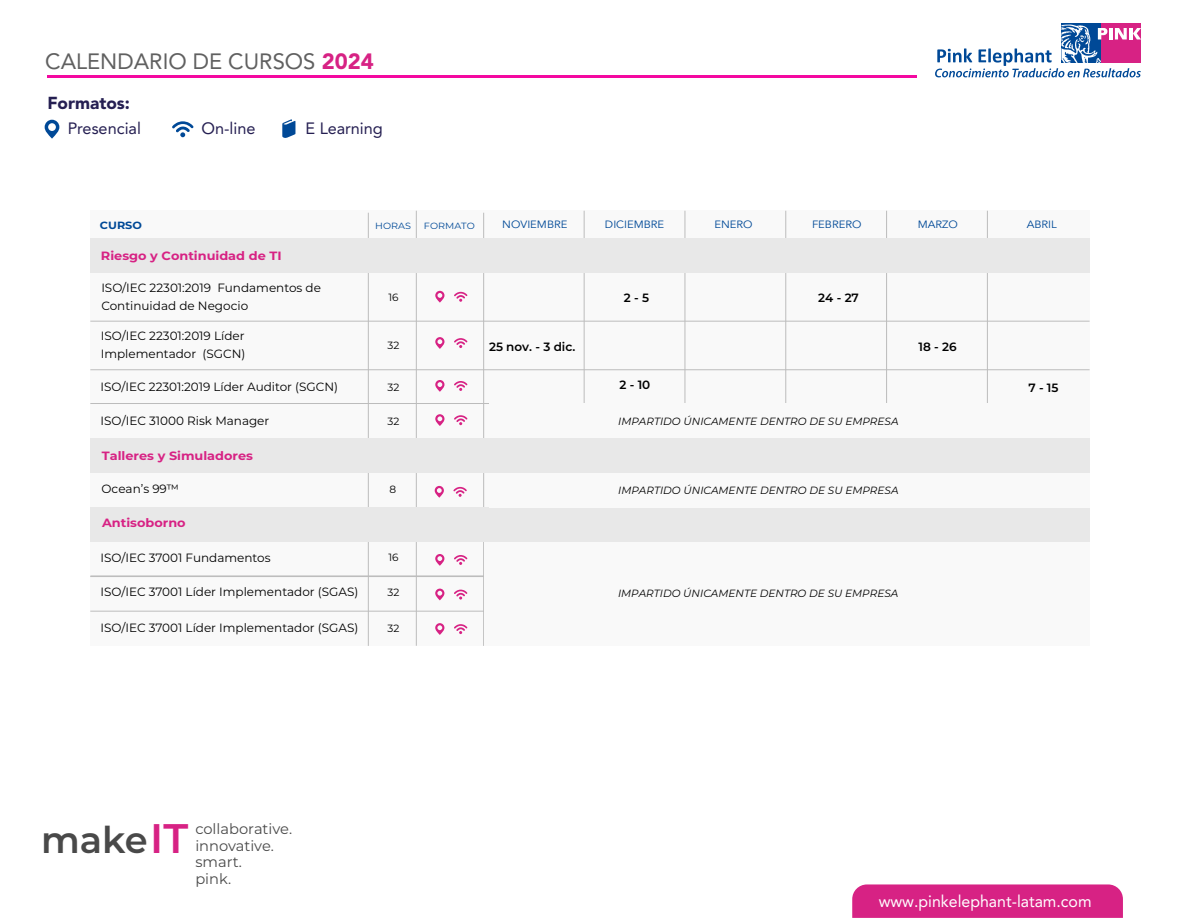
<style>
.page{position:relative;width:1188px;height:918px;background:#fff}
.page>*{position:absolute;margin:0;border:0;box-sizing:border-box;transform-origin:0 0}
.t1{font:600 36.9px "Montserrat";color:#494949}
.t2{font:22.05px "Avenir LT Std";color:#606060}
.t3{font:900 17.25px "Avenir LT Std";color:#251f52}
.t4{font:16.5px "Avenir LT Std";color:#fff}
.t5{font:16.35px "Avenir LT Std";color:#251f52}
.t6{font:14.7px/16.8px "Montserrat";color:#494949}
.t7{font:12px/18px "Montserrat";color:#000}
.t8{font:700 12px "Montserrat";color:#d72284;scale:1.07 1}
.t9{font:600 12px "Montserrat";color:#000}
.t10{font:italic 10.5px "Montserrat";color:#000}
.t11{font:10.5px "Avenir LT Std";color:#004997;scale:1.07 1}
.t12{font:10.5px "Montserrat";color:#000}
.t13{font:700 10.5px "Montserrat";color:#004997;scale:1.07 1}
.t14{font:9px "Montserrat";color:#004997;scale:1.07 1}
.s1{font-weight:900;color:#d72284}
.s2{font-size:41.25px;color:#d72284}
</style>
<div class="page">
<div style="left:1101px;top:23px;width:40px;height:40px;background:#d72284"></div>
<svg style="left:1061px;top:23px;width:40px;height:2px"></svg>
<svg style="left:935px;top:25px;width:206px;height:52px"></svg>
<hr style="left:47px;top:75px;width:870px;height:3px;background:#f408a0">
<svg style="left:852px;top:884px;width:271px;height:34px;background:#d82887"></svg>
<svg style="left:172px;top:121px;width:22px;height:16px"></svg>
<svg style="left:45px;top:120px;width:14px;height:19px"></svg>
<svg style="left:282px;top:119px;width:13px;height:19px"></svg>
<div style="left:90px;top:211px;width:1000px;height:435px;background:#f9f9f9"></div>
<hr style="left:368px;top:213px;width:1px;height:433px;background:#bcbcbc">
<hr style="left:416px;top:211px;width:1px;height:435px;background:#bcbcbc">
<hr style="left:483px;top:213px;width:1px;height:433px;background:#bcbcbc">
<hr style="left:584px;top:211px;width:1px;height:227px;background:#bcbcbc">
<hr style="left:685px;top:211px;width:1px;height:227px;background:#bcbcbc">
<hr style="left:786px;top:211px;width:1px;height:227px;background:#bcbcbc">
<hr style="left:886px;top:211px;width:1px;height:227px;background:#bcbcbc">
<hr style="left:987px;top:211px;width:1px;height:227px;background:#bcbcbc">
<hr style="left:90px;top:576px;width:1000px;height:1px;background:#bcbcbc">
<hr style="left:90px;top:611px;width:1000px;height:1px;background:#bcbcbc">
<div style="left:90px;top:507px;width:1000px;height:35px;background:#e8e8e8"></div>
<div style="left:91px;top:438px;width:999px;height:35px;background:#e8e8e8"></div>
<hr style="left:90px;top:403px;width:1000px;height:1px;background:#bcbcbc">
<hr style="left:90px;top:321px;width:1000px;height:1px;background:#bcbcbc">
<hr style="left:90px;top:369px;width:1000px;height:1px;background:#bcbcbc">
<div style="left:90px;top:238px;width:1000px;height:35px;background:#e8e8e8"></div>
<div style="left:484px;top:542px;width:605px;height:104px;background:#f9f9f9"></div>
<div style="left:489px;top:404px;width:601px;height:34px;background:#f9f9f9"></div>
<svg style="left:454px;top:555px;width:13px;height:10px"></svg>
<svg style="left:435px;top:554px;width:9px;height:12px"></svg>
<svg style="left:454px;top:590px;width:13px;height:10px"></svg>
<svg style="left:435px;top:589px;width:9px;height:11px"></svg>
<svg style="left:454px;top:624px;width:13px;height:10px"></svg>
<svg style="left:435px;top:623px;width:9px;height:12px"></svg>
<svg style="left:453px;top:487px;width:14px;height:10px"></svg>
<svg style="left:435px;top:486px;width:9px;height:12px"></svg>
<svg style="left:454px;top:292px;width:13px;height:10px"></svg>
<svg style="left:435px;top:291px;width:9px;height:12px"></svg>
<svg style="left:454px;top:338px;width:13px;height:10px"></svg>
<svg style="left:435px;top:337px;width:9px;height:12px"></svg>
<svg style="left:454px;top:381px;width:13px;height:10px"></svg>
<svg style="left:435px;top:380px;width:9px;height:12px"></svg>
<svg style="left:454px;top:415px;width:13px;height:10px"></svg>
<svg style="left:435px;top:414px;width:9px;height:12px"></svg>
<h2 class="t2" style="left:45px;top:49px;width:330px">CALENDARIO DE CURSOS <span class="s1">2024</span></h2>
<h3 class="t3" style="left:47px;top:92px;width:84px">Formatos:</h3>
<h3 class="t5" style="left:68px;top:118px;width:75px">Presencial</h3>
<h3 class="t5" style="left:202px;top:118px;width:56px">On-line</h3>
<h3 class="t5" style="left:306px;top:118px;width:79px">E Learning</h3>
<p class="t13" style="left:100px;top:218px;width:41px">CURSO</p>
<p class="t14" style="left:375px;top:220px;width:35px">HORAS</p>
<p class="t14" style="left:424px;top:220px;width:49px">FORMATO</p>
<p class="t11" style="left:502px;top:218px;width:62px">NOVIEMBRE</p>
<p class="t11" style="left:605px;top:218px;width:57px">DICIEMBRE</p>
<p class="t11" style="left:714px;top:218px;width:37px">ENERO</p>
<p class="t11" style="left:812px;top:218px;width:48px">FEBRERO</p>
<p class="t11" style="left:918px;top:218px;width:39px">MARZO</p>
<p class="t11" style="left:1027px;top:218px;width:30px">ABRIL</p>
<p class="t8" style="left:101px;top:247px;width:170px">Riesgo y Continuidad de TI</p>
<p class="t7" style="left:101px;top:279px;width:221px">ISO/IEC 22301:2019 Fundamentos de<br>Continuidad de Negocio</p>
<p class="t7" style="left:101px;top:327px;width:146px">ISO/IEC 22301:2019 Líder<br>Implementador (SGCN)</p>
<p class="t7" style="left:101px;top:377px;width:239px">ISO/IEC 22301:2019 Líder Auditor (SGCN)</p>
<p class="t7" style="left:101px;top:411px;width:170px">ISO/IEC 31000 Risk Manager</p>
<p class="t8" style="left:102px;top:447px;width:143px">Talleres y Simuladores</p>
<p class="t7" style="left:102px;top:479px;width:79px">Ocean’s 99™</p>
<p class="t8" style="left:102px;top:514px;width:80px">Antisoborno</p>
<p class="t7" style="left:101px;top:548px;width:172px">ISO/IEC 37001 Fundamentos</p>
<p class="t7" style="left:101px;top:583px;width:259px">ISO/IEC 37001 Líder Implementador (SGAS)</p>
<p class="t7" style="left:101px;top:619px;width:259px">ISO/IEC 37001 Líder Implementador (SGAS)</p>
<p class="t12" style="left:389px;top:290px;width:12px">16</p>
<p class="t12" style="left:388px;top:338px;width:13px">32</p>
<p class="t12" style="left:388px;top:380px;width:13px">32</p>
<p class="t12" style="left:388px;top:414px;width:13px">32</p>
<p class="t12" style="left:389px;top:482px;width:8px">8</p>
<p class="t12" style="left:388px;top:550px;width:12px">16</p>
<p class="t12" style="left:388px;top:585px;width:13px">32</p>
<p class="t12" style="left:388px;top:621px;width:13px">32</p>
<h1 class="t1" style="left:41px;top:814px;width:149px">make<span class="s2">IT</span></h1>
<p class="t6" style="left:195px;top:820px;width:98px">collaborative. innovative. smart.<br>pink.</p>
<p class="t9" style="left:624px;top:289px;width:27px">2 - 5</p>
<p class="t9" style="left:818px;top:289px;width:42px">24 - 27</p>
<p class="t9" style="left:489px;top:339px;width:88px">25 nov. - 3 dic.</p>
<p class="t9" style="left:919px;top:339px;width:40px">18 - 26</p>
<p class="t9" style="left:620px;top:377px;width:32px">2 - 10</p>
<p class="t10" style="left:618px;top:414px;width:282px">IMPARTIDO ÚNICAMENTE DENTRO DE SU EMPRESA</p>
<p class="t10" style="left:618px;top:483px;width:282px">IMPARTIDO ÚNICAMENTE DENTRO DE SU EMPRESA</p>
<p class="t10" style="left:618px;top:586px;width:282px">IMPARTIDO ÚNICAMENTE DENTRO DE SU EMPRESA</p>
<p class="t9" style="left:1028px;top:379px;width:32px">7 - 15</p>
<h3 class="t4" style="left:879px;top:892px;width:214px">www.pinkelephant-latam.com</h3>
</div>
